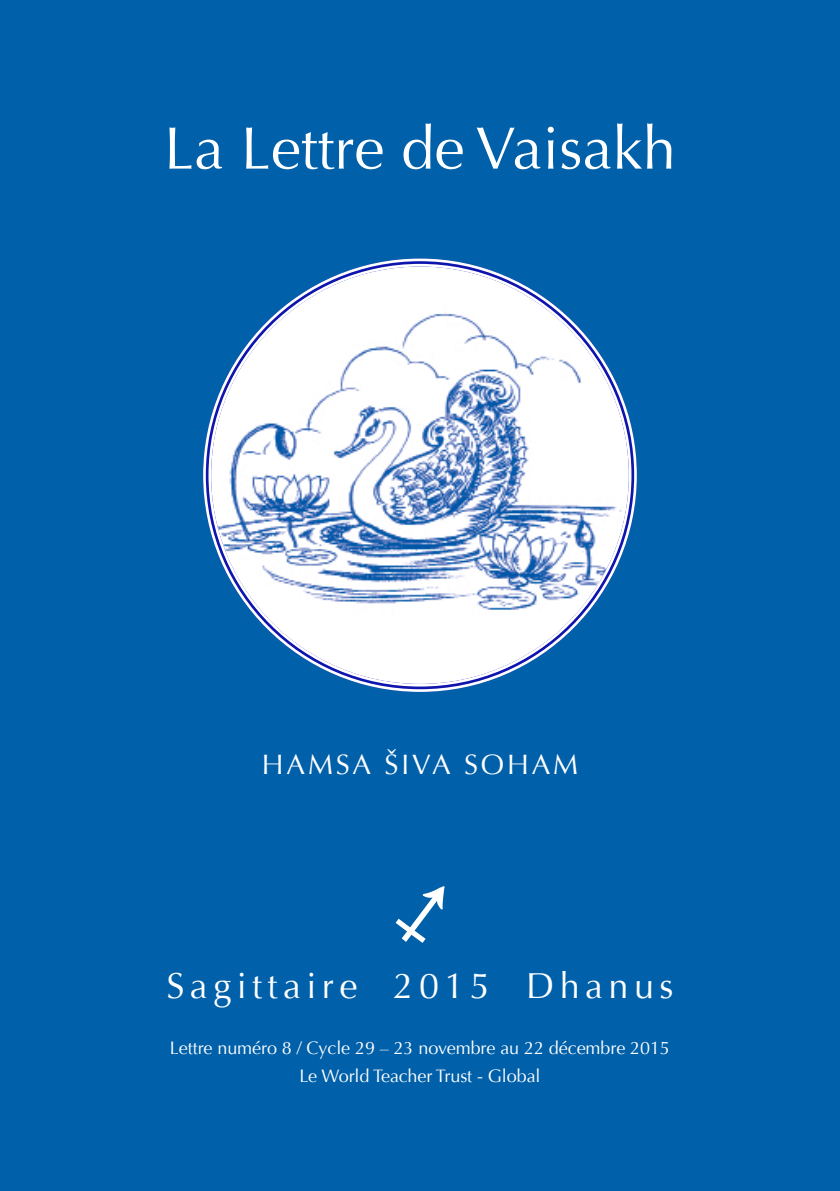
<style>
.page{position:relative;width:840px;height:1191px;background:#fff}
.page>*{position:absolute;margin:0;border:0;box-sizing:border-box;transform-origin:0 0}
.t1{font:72px "Glyphs";color:#fff}
.t2{font:60px "Optima";color:#fff}
.t3{font:36px "Optima";letter-spacing:.15em;color:#fff}
.t4{font:28px "Optima";letter-spacing:.1em;color:#fff}
.t5{font:18px/28px "Optima";letter-spacing:-.005em;color:#fff;text-align:center}
</style>
<div class="page">
<div style="left:0;top:0;width:839px;height:1191px;background:#0060a9"></div>
<img style="left:207px;top:267px;width:422px;height:421px">
<h2 class="t2" style="left:164px;top:113px;width:513px">La Lettre de Vaisakh</h2>
<h3 class="t4" style="left:262px;top:748px;width:317px">HAMSA ŠIVA SOHAM</h3>
<h1 class="t1" style="left:391px;top:880px;width:58px">9</h1>
<h3 class="t3" style="left:166px;top:965px;width:508px">Sagittaire 2015 Dhanus</h3>
<p class="t5" style="left:170px;top:1034px;width:501px">Lettre numéro 8 / Cycle 29 – 23 novembre au 22 décembre 2015<br>Le World Teacher Trust - Global</p>
</div>
